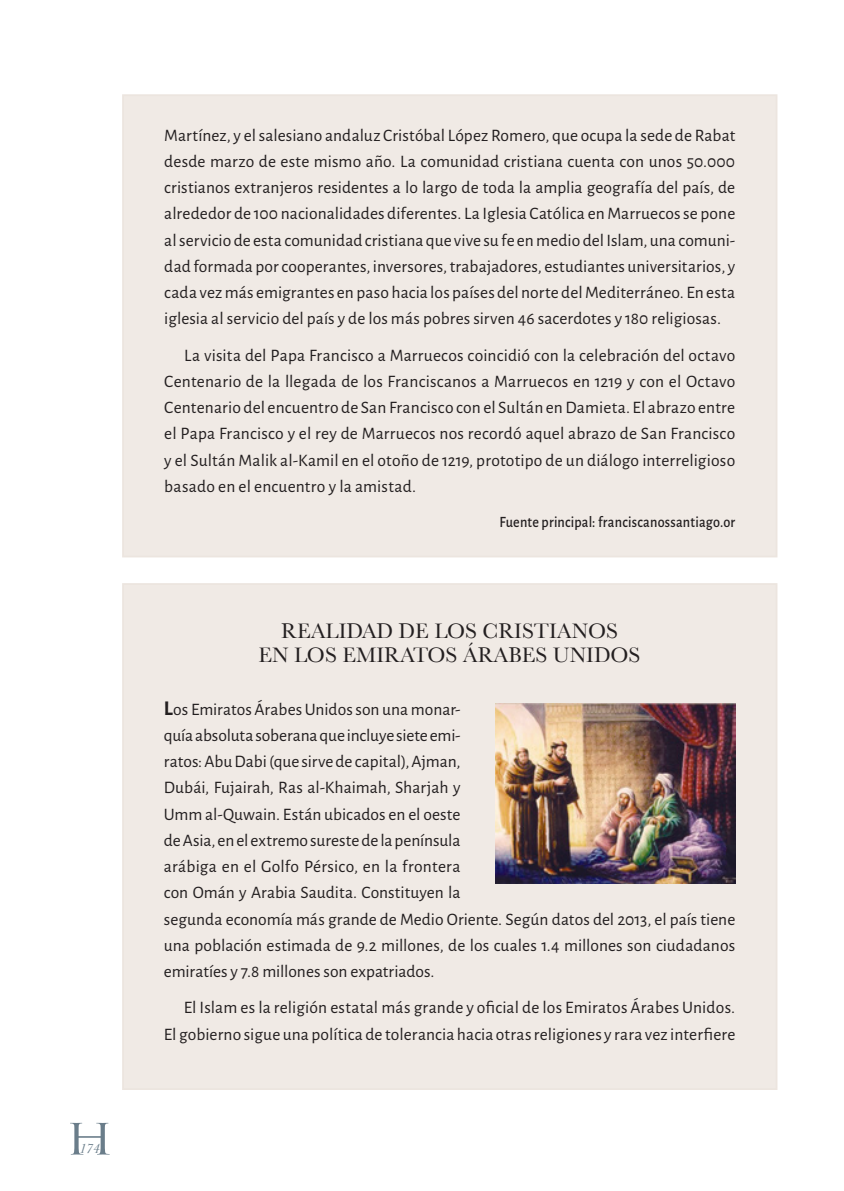
<style>
.page{position:relative;width:844px;height:1191px;background:#fff}
.page>*{position:absolute;margin:0;border:0;box-sizing:border-box;transform-origin:0 0}
.t1{font:42px "Trajan Pro";color:#6a7d8a;scale:1.2 1}
.Recudaro_título_Ba{font:21.88px "Baskerville";color:#231f20}
.Recuadro_texto_Ale{font:17.5px/26.2px "Alegreya Sans";letter-spacing:.005em;color:#231f20;text-align:justify}
.Fuentes_textos_Pan{font:500 15.75px "Alegreya Sans";letter-spacing:.015em;color:#231f20;scale:.9 1}
.t2{font:italic 14px "Baskerville";color:#6a7d8a}
.s1{font-weight:700;font-size:21px}
</style>
<div class="page">
<div style="left:122px;top:583px;width:655px;height:507px;background:#f0eae5"></div>
<div style="left:122px;top:94px;width:655px;height:463px;background:#f0eae5"></div>
<img style="left:495px;top:703px;width:240px;height:180px">
<h1 class="t1" style="left:65px;top:1112px;width:42px">H</h1>
<p class="t2" style="left:79px;top:1140px;width:22px">174</p>
<p class="Recuadro_texto_Ale" style="left:164px;top:121px;width:572px">Martínez, y el salesiano andaluz Cristóbal López Romero, que ocupa la sede de Rabat desde marzo de este mismo año. La comunidad cristiana cuenta con unos 50.000 cristianos extranjeros residentes a lo largo de toda la amplia geografía del país, de alrededor de 100 nacionalidades diferentes. La Iglesia Católica en Marruecos se pone al servicio de esta comunidad cristiana que vive su fe en medio del Islam, una comuni&shy;dad formada por cooperantes, inversores, trabajadores, estudiantes universitarios, y cada vez más emigrantes en paso hacia los países del norte del Mediterráneo. En esta iglesia al servicio del país y de los más pobres sirven 46 sacerdotes y 180 religiosas.</p>
<p class="Recuadro_texto_Ale" style="left:164px;top:341px;width:572px;text-indent:20px">La visita del Papa Francisco a Marruecos coincidió con la celebración del octavo Centenario de la llegada de los Franciscanos a Marruecos en 1219 y con el Octavo Centenario del encuentro de San Francisco con el Sultán en Damieta. El abrazo entre el Papa Francisco y el rey de Marruecos nos recordó aquel abrazo de San Francisco y el Sultán Malik al-Kamil en el otoño de 1219, prototipo de un diálogo interreligioso basado en el encuentro y la amistad.</p>
<p class="Fuentes_textos_Pan" style="left:499px;top:511px;width:263px">Fuente principal: franciscanossantiago.or</p>
<p class="Recudaro_título_Ba" style="left:281px;top:617px;width:338px">REALIDAD DE LOS CRISTIANOS</p>
<p class="Recudaro_título_Ba" style="left:258px;top:642px;width:383px">EN LOS EMIRATOS ÁRABES UNIDOS</p>
<p class="Recuadro_texto_Ale" style="left:164px;top:695px;width:572px;text-align:left"><span class="s1">L</span>os Emiratos Árabes Unidos son una monar-<br>quía absoluta soberana que incluye siete emi-<br>ratos: Abu Dabi (que sirve de capital), Ajman,<br>Dubái, Fujairah, Ras al-Khaimah, Sharjah y<br>Umm al-Quwain. Están ubicados en el oeste<br>de Asia, en el extremo sureste de la península<br>arábiga en el Golfo Pérsico, en la frontera<br>con Omán y Arabia Saudita. Constituyen la<br>segunda economía más grande de Medio Oriente. Según datos del 2013, el país tiene una población estimada de 9.2 millones, de los cuales 1.4 millones son ciudadanos emiratíes y 7.8 millones son expatriados.</p>
<p class="Recuadro_texto_Ale" style="left:164px;top:993px;width:572px;text-align:right">El Islam es la religión estatal más grande y oficial de los Emiratos Árabes Unidos.<br>El gobierno sigue una política de tolerancia hacia otras religiones y rara vez interfiere</p>
</div>
